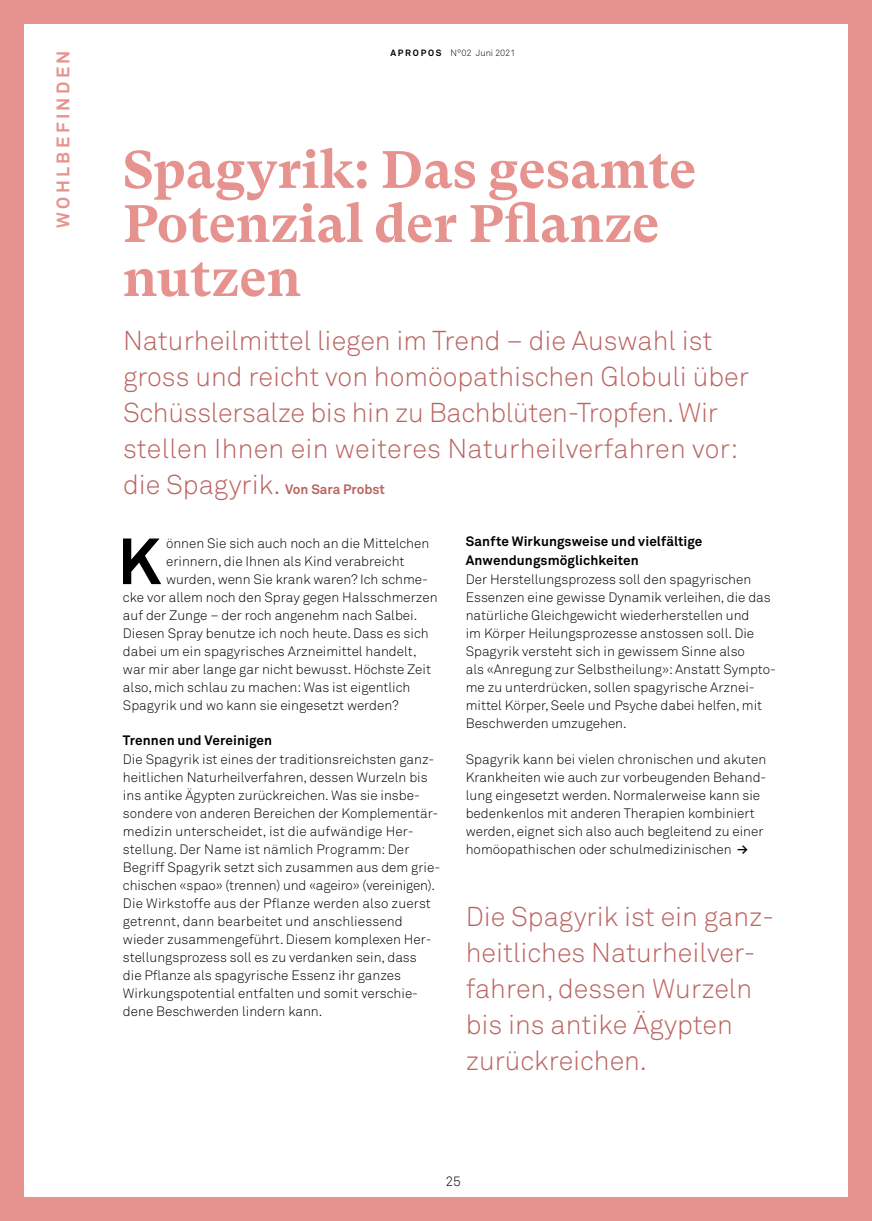
<style>
.page{position:relative;width:872px;height:1221px;background:#fff}
.page>*{position:absolute;margin:0;border:0;box-sizing:border-box;transform-origin:0 0}
.t1{font:700 64.35px "Akkurat Std";color:#000}
.t2{font:700 52.5px/54px "GT Super Text";color:#e6938f}
.t3{font:300 27px/36px "Akkurat Std";color:#bb6561}
.t4{font:700 18px "Akkurat Std";letter-spacing:.19em;color:#e6938f}
.t5{font:300 13.5px/18px "Akkurat Std";color:#000}
.t6{font:700 13.5px/18px "Akkurat Std";letter-spacing:.005em;color:#000}
.t7{font:700 13.5px "Akkurat Std";color:#bb6561}
.t8{font:300 9px "Akkurat Std";color:#000}
.s1{font-weight:700}
.s2{font-weight:300;font-size:27px}
</style>
<div class="page">
<div style="left:0;top:0;width:872px;height:1220px;border:24px solid #e6938f"></div>
<div style="left:860px;top:0;width:12px;height:1220px;background:#e6938f"></div>
<h3 class="t4" style="left:52px;top:228px;width:179px;rotate:-90deg">WOHLBEFINDEN</h3>
<p class="t8" style="left:390px;top:48px;width:126px"><span class="s1">A P R O P O S</span> N°02 Juni 2021</p>
<h2 class="t2" style="left:123px;top:143px;width:575px">Spagyrik: Das gesamte<br>Potenzial der Pflanze nutzen</h2>
<h3 class="t3" style="left:123px;top:323px;width:627px">Naturheilmittel liegen im Trend – die Auswahl ist gross und reicht von homöopathischen Globuli über Schüsslersalze bis hin zu Bachblüten-Tropfen. Wir stellen Ihnen ein weiteres Naturheilverfahren vor:</h3>
<p class="t7" style="left:123px;top:481px;width:263px"><span class="s2">die Spagyrik.</span> Von Sara Probst</p>
<h1 class="t1" style="left:118px;top:521px;width:45px">K</h1>
<p class="t5" style="left:166px;top:534px;width:265px">önnen Sie sich auch noch an die Mittelchen</p>
<p class="t5" style="left:166px;top:552px;width:240px">erinnern, die Ihnen als Kind verabreicht</p>
<p class="t5" style="left:166px;top:570px;width:263px">wurden, wenn Sie krank waren? Ich schme-</p>
<p class="t5" style="left:123px;top:588px;width:316px">cke vor allem noch den Spray gegen Halsschmerzen</p>
<p class="t5" style="left:123px;top:606px;width:296px">auf der Zunge – der roch angenehm nach Salbei.</p>
<p class="t5" style="left:123px;top:624px;width:307px">Diesen Spray benutze ich noch heute. Dass es sich</p>
<p class="t5" style="left:123px;top:642px;width:295px">dabei um ein spagyrisches Arzneimittel handelt,</p>
<p class="t5" style="left:123px;top:660px;width:309px">war mir aber lange gar nicht bewusst. Höchste Zeit</p>
<p class="t5" style="left:123px;top:678px;width:289px">also, mich schlau zu machen: Was ist eigentlich</p>
<p class="t5" style="left:123px;top:696px;width:277px">Spagyrik und wo kann sie eingesetzt werden?</p>
<p class="t6" style="left:123px;top:731px;width:151px">Trennen und Vereinigen</p>
<p class="t5" style="left:123px;top:750px;width:319px">Die Spagyrik ist eines der traditionsreichsten ganz&shy;heitlichen Naturheilverfahren, dessen Wurzeln bis ins antike Ägypten zurückreichen. Was sie insbe&shy;sondere von anderen Bereichen der Komplementär&shy;medizin unterscheidet, ist die aufwändige Her&shy;stellung. Der Name ist nämlich Programm: Der Begriff Spagyrik setzt sich zusammen aus dem grie&shy;chischen «spao» (trennen) und «ageiro» (vereinigen).<br>Die Wirkstoffe aus der Pflanze werden also zuerst getrennt, dann bearbeitet und anschliessend wieder zusammengeführt. Diesem komplexen Her&shy;stellungsprozess soll es zu verdanken sein, dass<br>die Pflanze als spagyrische Essenz ihr ganzes Wirkungspotential entfalten und somit verschie&shy;dene Beschwerden lindern kann.</p>
<p class="t6" style="left:466px;top:533px;width:238px">Sanfte Wirkungsweise und vielfältige<br>Anwendungsmöglichkeiten</p>
<p class="t5" style="left:466px;top:570px;width:312px">Der Herstellungsprozess soll den spagyrischen Essenzen eine gewisse Dynamik verleihen, die das natürliche Gleichgewicht wiederherstellen und<br>im Körper Heilungsprozesse anstossen soll. Die Spagyrik versteht sich in gewissem Sinne also<br>als «Anregung zur Selbstheilung»: Anstatt Sympto&shy;me zu unterdrücken, sollen spagyrische Arznei mittel Körper, Seele und Psyche dabei helfen, mit Beschwerden umzugehen.</p>
<p class="t5" style="left:466px;top:750px;width:302px">Spagyrik kann bei vielen chronischen und akuten Krankheiten wie auch zur vorbeugenden Behand&shy;lung eingesetzt werden. Normalerweise kann sie bedenkenlos mit anderen Therapien kombiniert werden, eignet sich also auch begleitend zu einer homöopathischen oder schulmedizinischen <span class="s1">→</span></p>
<h3 class="t3" style="left:466px;top:899px;width:310px">Die Spagyrik ist ein ganz&shy;heitliches Naturheilver&shy;fahren, dessen Wurzeln bis ins antike Ägypten zurückreichen.</h3>
<p class="t5" style="left:445px;top:1172px;width:17px">25</p>
</div>
